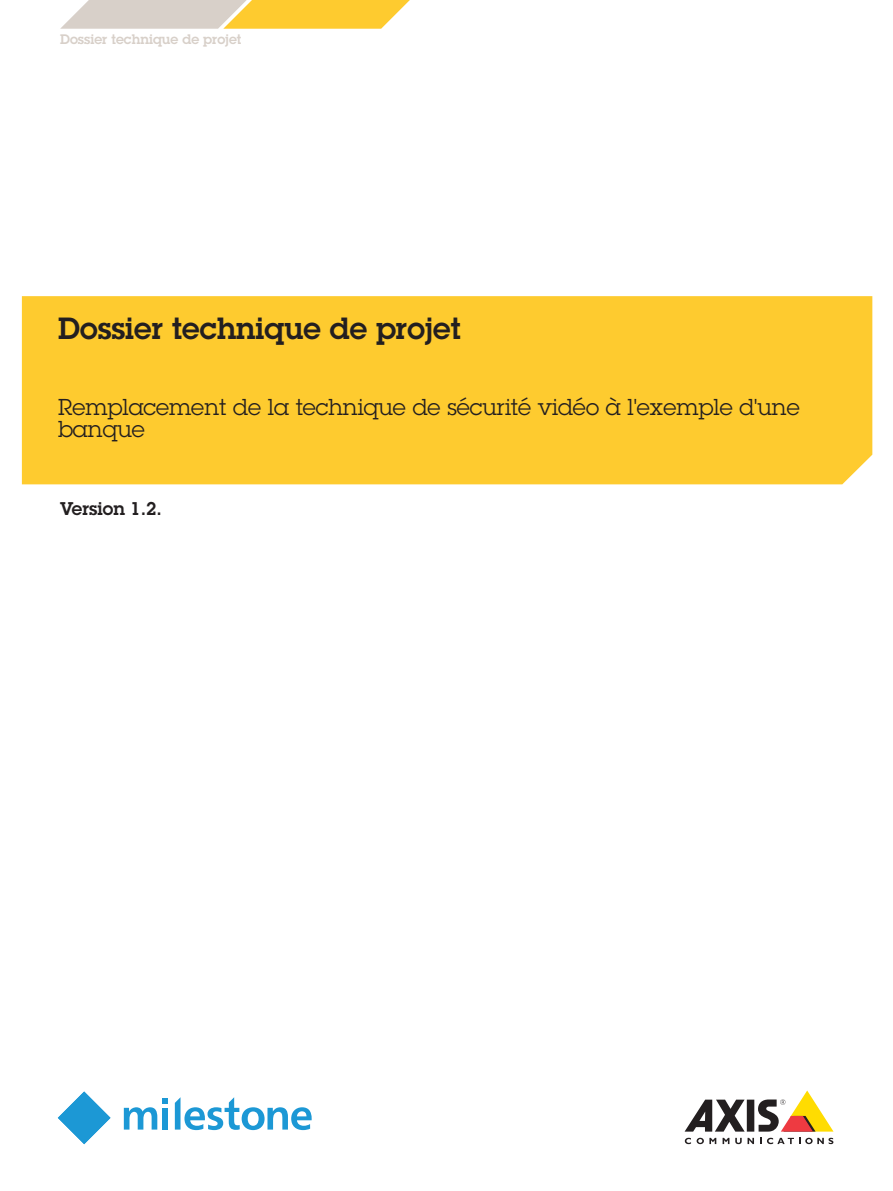
<style>
.page{position:relative;width:893px;height:1191px;background:#fff}
.page>*{position:absolute;margin:0;border:0;box-sizing:border-box;transform-origin:0 0}
.t1{font:600 30px "Lubalin Graph ECG";color:#231f20}
.t2{font:22.5px/22.5px "Lubalin Graph ECG";color:#231f20}
.t3{font:600 18px "Lubalin Graph ECG";color:#231f20}
.t4{font:600 13.5px "Lubalin Graph ECG";color:#d8d0c9}
</style>
<div class="page">
<div style="left:747px;top:1099px;width:7px;height:32px;background:#231f20"></div>
<svg style="left:685px;top:1099px;width:60px;height:32px"></svg>
<svg style="left:758px;top:1090px;width:75px;height:41px"></svg>
<svg style="left:685px;top:1137px;width:6px;height:7px"></svg>
<svg style="left:697px;top:1137px;width:19px;height:7px"></svg>
<svg style="left:723px;top:1137px;width:6px;height:7px"></svg>
<svg style="left:735px;top:1137px;width:19px;height:7px"></svg>
<svg style="left:760px;top:1137px;width:73px;height:7px"></svg>
<svg style="left:60px;top:0;width:350px;height:29px;background:#edd289"></svg>
<div style="left:22px;top:296px;width:850px;height:188px;background:#fecb2f"></div>
<div style="left:163px;top:1107px;width:5px;height:22px;background:#1c98d5"></div>
<svg style="left:163px;top:1098px;width:5px;height:5px"></svg>
<svg style="left:124px;top:1107px;width:33px;height:22px"></svg>
<svg style="left:175px;top:1097px;width:137px;height:33px"></svg>
<svg style="left:58px;top:1091px;width:52px;height:53px"></svg>
<p class="t4" style="left:60px;top:30px;width:183px">Dossier technique de projet</p>
<p class="t1" style="left:58px;top:309px;width:404px">Dossier technique de projet</p>
<p class="t2" style="left:58px;top:395px;width:743px">Remplacement de la technique de sécurité vidéo à l'exemple d'une banque</p>
<p class="t3" style="left:60px;top:496px;width:103px">Version 1.2.</p>
</div>
